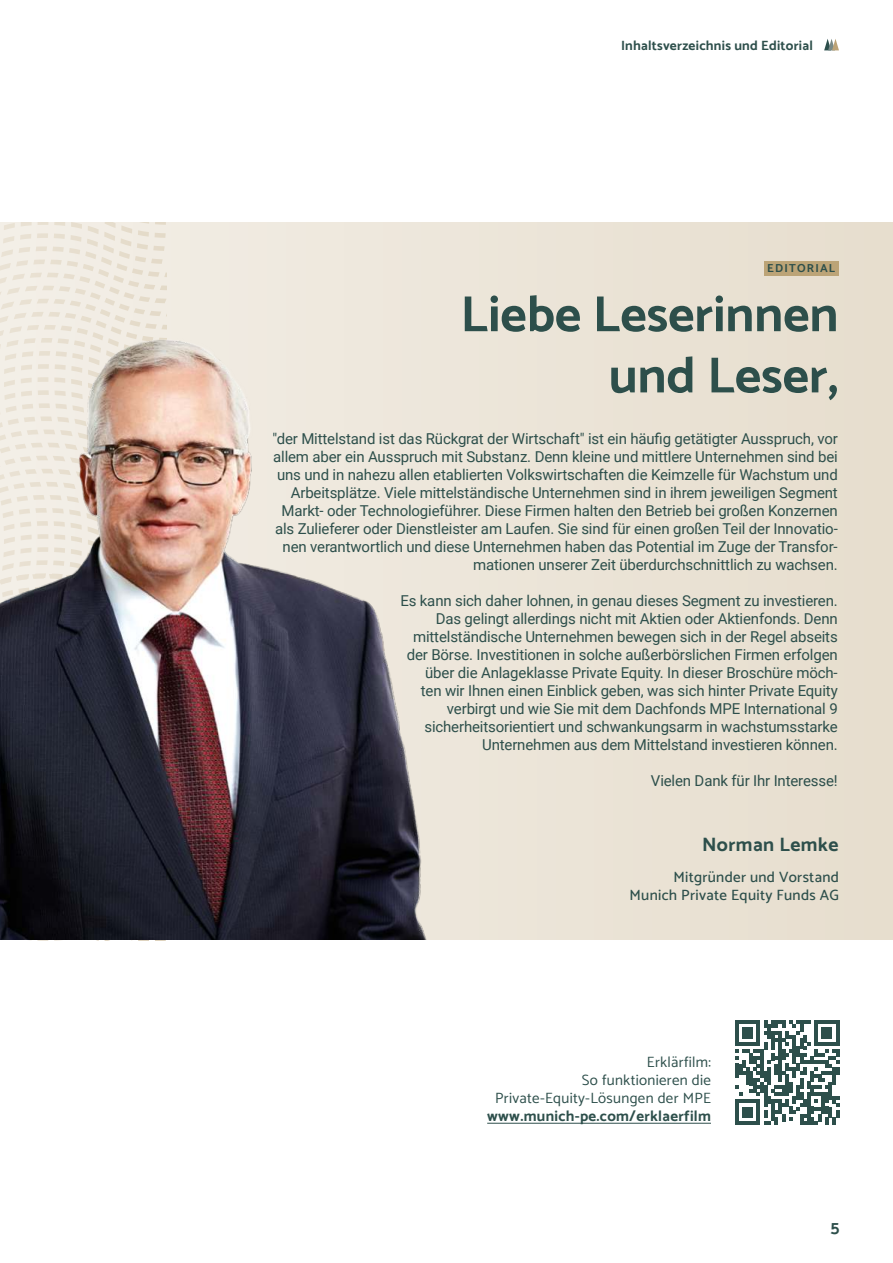
<style>
.page{position:relative;width:893px;height:1263px;background:#fff}
.page>*{position:absolute;margin:0;border:0;box-sizing:border-box;transform-origin:0 0}
.t1{font:700 51px/61.2px "Catamaran";color:#2d4f4b;text-align:right}
.t2{font:700 19.5px "Catamaran";letter-spacing:.02em;color:#2d4f4b}
.t3{font:700 17.55px "Catamaran";color:#2d4f4b}
.t4{font:15px/18px "Roboto";letter-spacing:-.01em;color:#2d4f4b;text-align:right}
.t5{font:15px/18px "Catamaran";letter-spacing:.02em;color:#2d4f4b;text-align:right}
.t6{font:500 15px/18px "Catamaran";letter-spacing:.02em;color:#2d4f4b;text-align:right}
.t7{font:700 15px "Catamaran";letter-spacing:.02em;color:#2d4f4b}
.t8{font:700 13.5px "Catamaran";letter-spacing:.02em;color:#2d4f4b}
.t9{font:700 11.7px "Catamaran";letter-spacing:.1em;color:#2d4f4b}
</style>
<div class="page">
<svg style="left:824px;top:39px;width:15px;height:11px"></svg>
<div style="left:0;top:222px;width:893px;height:718px;background:#eae3d5"></div>
<hr style="left:487px;top:1123px;width:224px;height:1px;background:#2d4f4b">
<img style="left:0;top:328px;width:427px;height:612px">
<div style="left:764px;top:261px;width:74px;height:15px;background:#bca477"></div>
<svg style="left:735px;top:1020px;width:104px;height:105px"></svg>
<p class="t8" style="left:621px;top:37px;width:193px">Inhaltsverzeichnis und Editorial</p>
<p class="t9" style="left:767px;top:262px;width:70px">EDITORIAL</p>
<h1 class="t1" style="left:460px;top:284px;width:380px">Liebe Leserinnen und Leser,</h1>
<p class="t4" style="left:272px;top:429px;width:567px">"der Mittelstand ist das Rückgrat der Wirtschaft" ist ein häufig getätigter Ausspruch, vor allem aber ein Ausspruch mit Substanz. Denn kleine und mittlere Unternehmen sind bei uns und in nahezu allen etablierten Volkswirtschaften die Keimzelle für Wachstum und Arbeitsplätze. Viele mittelständische Unternehmen sind in ihrem jeweiligen Segment Markt- oder Technologieführer. Diese Firmen halten den Betrieb bei großen Konzernen als Zulieferer oder Dienstleister am Laufen. Sie sind für einen großen Teil der Innovatio&shy;nen verantwortlich und diese Unternehmen haben das Potential im Zuge der Transfor&shy;mationen unserer Zeit überdurchschnittlich zu wachsen.</p>
<p class="t4" style="left:400px;top:593px;width:439px">Es kann sich daher lohnen, in genau dieses Segment zu investieren.<br>Das gelingt allerdings nicht mit Aktien oder Aktienfonds. Denn mittelständische Unternehmen bewegen sich in der Regel abseits der Börse. Investitionen in solche außerbörslichen Firmen erfolgen über die Anlageklasse Private Equity. In dieser Broschüre möch-<br>ten wir Ihnen einen Einblick geben, was sich hinter Private Equity verbirgt und wie Sie mit dem Dachfonds MPE International 9 sicherheitsorientiert und schwankungsarm in wachstumsstarke Unternehmen aus dem Mittelstand investieren können.</p>
<p class="t4" style="left:651px;top:773px;width:188px">Vielen Dank für Ihr Interesse!</p>
<h2 class="t2" style="left:702px;top:834px;width:138px">Norman Lemke</h2>
<p class="t6" style="left:629px;top:869px;width:211px">Mitgründer und Vorstand<br>Munich Private Equity Funds AG</p>
<p class="t5" style="left:495px;top:1053px;width:217px">Erklärfilm:<br>So funktionieren die<br>Private-Equity-Lösungen der MPE</p>
<p class="t7" style="left:487px;top:1108px;width:225px">www.munich-pe.com/erklaerfilm</p>
<p class="t3" style="left:830px;top:1218px;width:10px">5</p>
</div>
